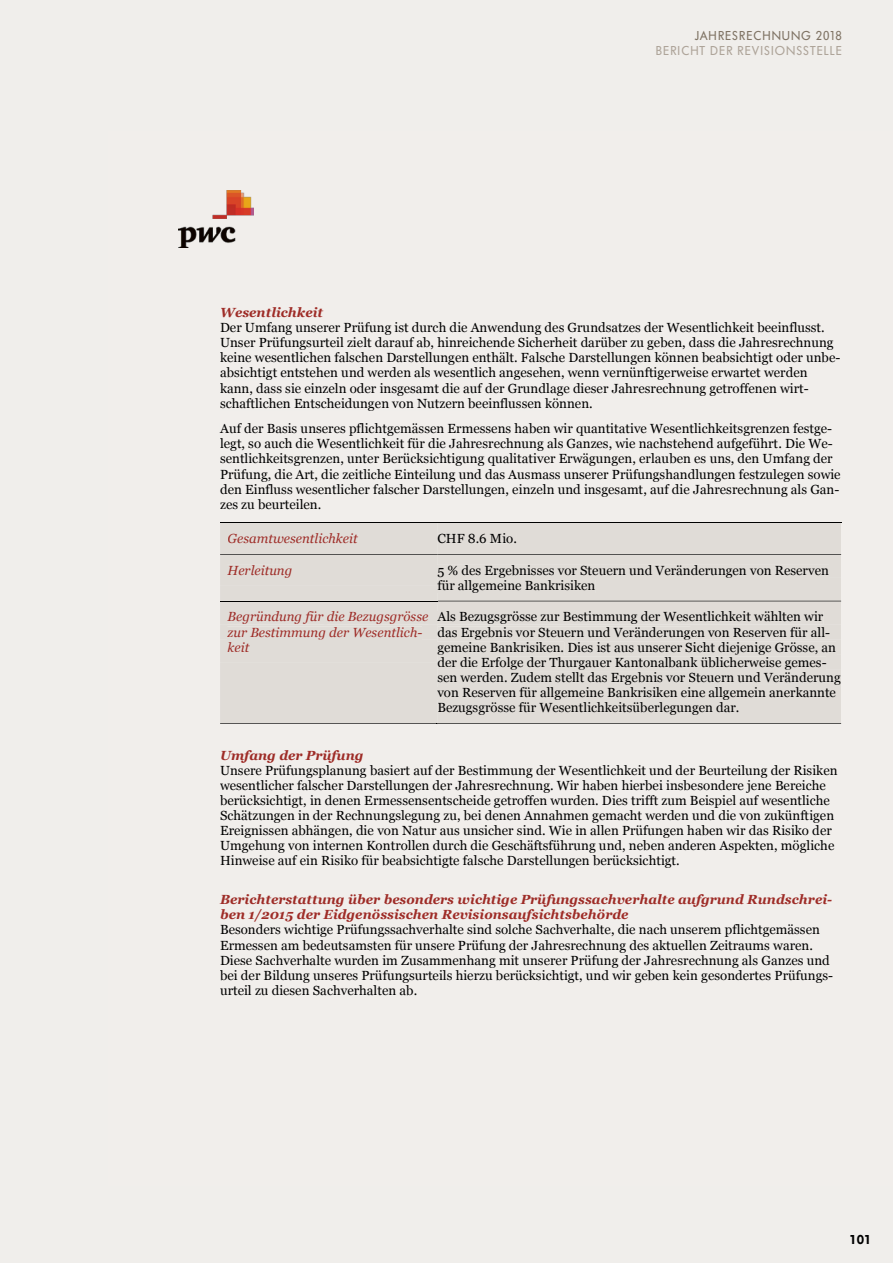
<style>
.page{position:relative;width:893px;height:1263px;background:#f0eeeb}
.page>*{position:absolute;margin:0;border:0;box-sizing:border-box;transform-origin:0 0}
.t1{font:13.2px/15.1px "Georgia";color:#000}
.t2{font:italic 700 13.2px/15px "Georgia";color:#9e2c27}
.t3{font:italic 13.2px/15.1px "Georgia";letter-spacing:.005em;color:#9e2c27}
.t4{font:12.75px "Futura BQ";letter-spacing:.085em;color:#aea499}
.t5{font:12.75px "Futura BQ";letter-spacing:.07em;color:#7f7364}
.t6{font:600 12.75px "Futura BQ";color:#000}
</style>
<div class="page">
<img style="left:179px;top:190px;width:75px;height:58px">
<div style="left:220px;top:522px;width:621px;height:202px;background:#e0dcd7"></div>
<p class="t5" style="left:695px;top:29px;width:149px">JAHRESRECHNUNG 2018</p>
<p class="t4" style="left:656px;top:43px;width:188px">BERICHT DER REVISIONSSTELLE</p>
<p class="t2" style="left:220px;top:304px;width:104px">Wesentlichkeit</p>
<p class="t1" style="left:220px;top:319px;width:622px">Der Umfang unserer Prüfung ist durch die Anwendung des Grundsatzes der Wesentlichkeit beeinflusst.<br>Unser Prüfungsurteil zielt darauf ab, hinreichende Sicherheit darüber zu geben, dass die Jahresrechnung keine wesentlichen falschen Darstellungen enthält. Falsche Darstellungen können beabsichtigt oder unbe&shy;absichtigt entstehen und werden als wesentlich angesehen, wenn vernünftigerweise erwartet werden kann, dass sie einzeln oder insgesamt die auf der Grundlage dieser Jahresrechnung getroffenen wirt&shy;schaftlichen Entscheidungen von Nutzern beeinflussen können.</p>
<p class="t1" style="left:220px;top:421px;width:622px">Auf der Basis unseres pflichtgemässen Ermessens haben wir quantitative Wesentlichkeitsgrenzen festge&shy;legt, so auch die Wesentlichkeit für die Jahresrechnung als Ganzes, wie nachstehend aufgeführt. Die We&shy;sentlichkeitsgrenzen, unter Berücksichtigung qualitativer Erwägungen, erlauben es uns, den Umfang der Prüfung, die Art, die zeitliche Einteilung und das Ausmass unserer Prüfungshandlungen festzulegen sowie den Einfluss wesentlicher falscher Darstellungen, einzeln und insgesamt, auf die Jahresrechnung als Gan&shy;zes zu beurteilen.</p>
<p class="t3" style="left:228px;top:530px;width:132px">Gesamtwesentlichkeit</p>
<p class="t1" style="left:437px;top:530px;width:81px">CHF 8.6 Mio.</p>
<p class="t3" style="left:228px;top:562px;width:66px">Herleitung</p>
<p class="t1" style="left:437px;top:562px;width:393px">5 % des Ergebnisses vor Steuern und Veränderungen von Reserven für allgemeine Bankrisiken</p>
<p class="t3" style="left:228px;top:609px;width:202px">Begründung für die Bezugsgrösse zur Bestimmung der Wesentlich&shy;keit</p>
<p class="t1" style="left:437px;top:609px;width:405px">Als Bezugsgrösse zur Bestimmung der Wesentlichkeit wählten wir das Ergebnis vor Steuern und Veränderungen von Reserven für all&shy;gemeine Bankrisiken. Dies ist aus unserer Sicht diejenige Grösse, an der die Erfolge der Thurgauer Kantonalbank üblicherweise gemes&shy;sen werden. Zudem stellt das Ergebnis vor Steuern und Veränderung von Reserven für allgemeine Bankrisiken eine allgemein anerkannte Bezugsgrösse für Wesentlichkeitsüberlegungen dar.</p>
<p class="t2" style="left:220px;top:747px;width:145px">Umfang der Prüfung</p>
<p class="t1" style="left:220px;top:762px;width:619px">Unsere Prüfungsplanung basiert auf der Bestimmung der Wesentlichkeit und der Beurteilung der Risiken wesentlicher falscher Darstellungen der Jahresrechnung. Wir haben hierbei insbesondere jene Bereiche berücksichtigt, in denen Ermessensentscheide getroffen wurden. Dies trifft zum Beispiel auf wesentliche Schätzungen in der Rechnungslegung zu, bei denen Annahmen gemacht werden und die von zukünftigen Ereignissen abhängen, die von Natur aus unsicher sind. Wie in allen Prüfungen haben wir das Risiko der Umgehung von internen Kontrollen durch die Geschäftsführung und, neben anderen Aspekten, mögliche Hinweise auf ein Risiko für beabsichtigte falsche Darstellungen berücksichtigt.</p>
<p class="t2" style="left:220px;top:891px;width:614px">Berichterstattung über besonders wichtige Prüfungssachverhalte aufgrund Rundschrei&shy;ben 1/2015 der Eidgenössischen Revisionsaufsichtsbehörde</p>
<p class="t1" style="left:220px;top:922px;width:614px">Besonders wichtige Prüfungssachverhalte sind solche Sachverhalte, die nach unserem pflichtgemässen Ermessen am bedeutsamsten für unsere Prüfung der Jahresrechnung des aktuellen Zeitraums waren.<br>Diese Sachverhalte wurden im Zusammenhang mit unserer Prüfung der Jahresrechnung als Ganzes und bei der Bildung unseres Prüfungsurteils hierzu berücksichtigt, und wir geben kein gesondertes Prüfungs&shy;urteil zu diesen Sachverhalten ab.</p>
<p class="t6" style="left:849px;top:1232px;width:24px">101</p>
</div>
